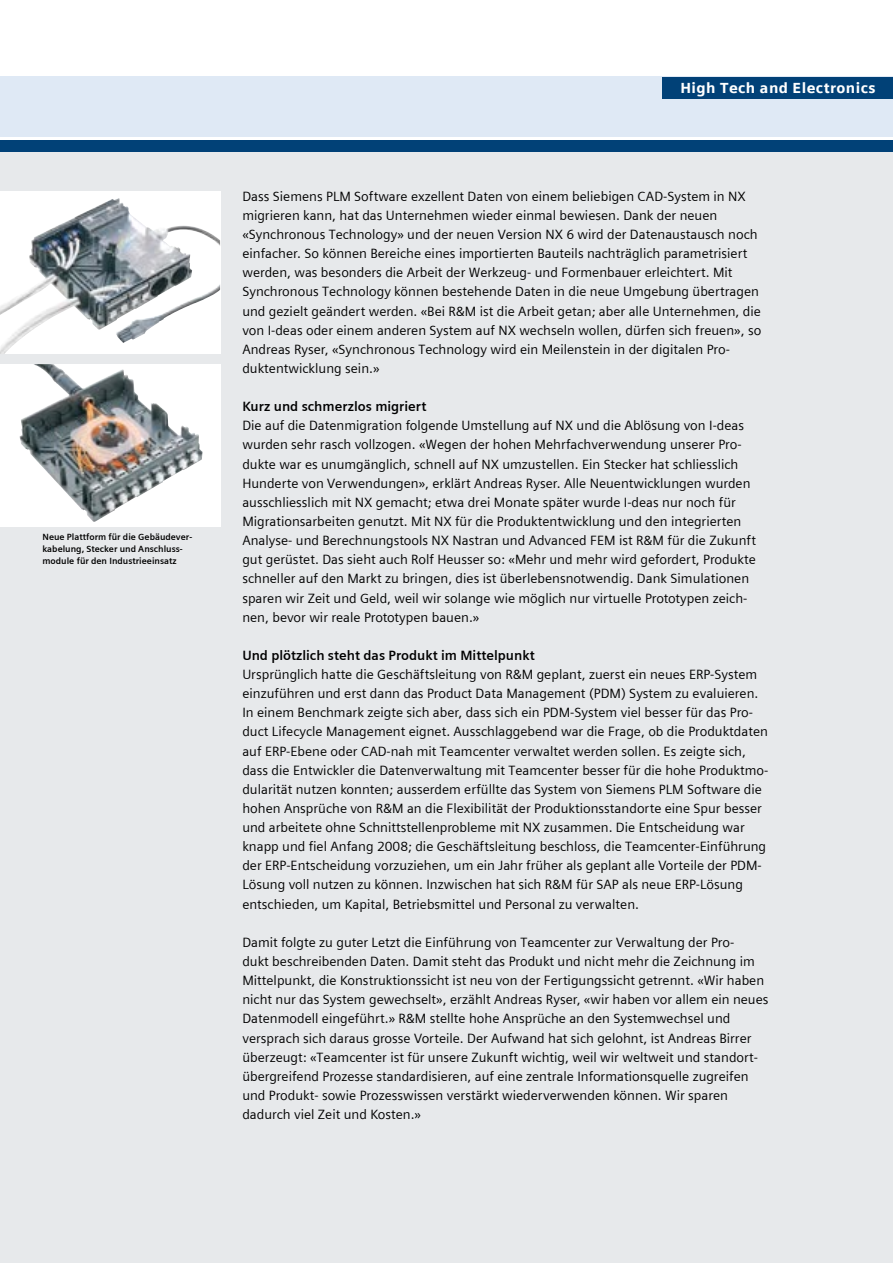
<style>
.page{position:relative;width:893px;height:1263px;background:#fff}
.page>*{position:absolute;margin:0;border:0;box-sizing:border-box;transform-origin:0 0}
.t1{font:900 14.7px "Siemens Sans";letter-spacing:.03em;color:#fff}
.t2{font:13.5px/19.2px "Siemens Sans";color:#000}
.t3{font:700 13.5px "Siemens Sans";color:#000}
.t4{font:700 9px/12px "Siemens Sans";color:#000}
</style>
<div class="page">
<div style="left:0;top:151px;width:893px;height:1112px;background:#e7e9eb"></div>
<div style="left:0;top:77px;width:893px;height:60px;background:#dfe9f5"></div>
<div style="left:0;top:140px;width:893px;height:12px;background:#014177"></div>
<div style="left:0;top:191px;width:220px;height:163px;background:#fff"></div>
<img style="left:0;top:198px;width:220px;height:156px">
<svg style="left:0;top:364px;width:220px;height:163px;background:#c6c6c6"></svg>
<img style="left:33px;top:364px;width:21px;height:17px">
<div style="left:663px;top:77px;width:230px;height:21px;background:#014177"></div>
<p class="t4" style="left:43px;top:531px;width:151px">Neue Plattform für die Gebäudever&shy;kabelung, Stecker und Anschluss&shy;module für den Industrieeinsatz</p>
<p class="t1" style="left:680px;top:79px;width:197px">High Tech and Electronics</p>
<p class="t2" style="left:242px;top:186px;width:520px">Dass Siemens PLM Software exzellent Daten von einem beliebigen CAD-System in NX migrieren kann, hat das Unternehmen wieder einmal bewiesen. Dank der neuen «Synchronous Technology» und der neuen Version NX 6 wird der Datenaustausch noch einfacher. So können Bereiche eines importierten Bauteils nachträglich parametrisiert werden, was besonders die Arbeit der Werkzeug- und Formenbauer erleichtert. Mit Synchronous Technology können bestehende Daten in die neue Umgebung übertragen und gezielt geändert werden. «Bei R&amp;M ist die Arbeit getan; aber alle Unternehmen, die von I-deas oder einem anderen System auf NX wechseln wollen, dürfen sich freuen», so Andreas Ryser, «Synchronous Technology wird ein Meilenstein in der digitalen Pro&shy;duktentwicklung sein.»</p>
<p class="t3" style="left:242px;top:399px;width:186px">Kurz und schmerzlos migriert</p>
<p class="t2" style="left:242px;top:416px;width:515px">Die auf die Datenmigration folgende Umstellung auf NX und die Ablösung von I-deas wurden sehr rasch vollzogen. «Wegen der hohen Mehrfachverwendung unserer Pro&shy;dukte war es unumgänglich, schnell auf NX umzustellen. Ein Stecker hat schliesslich Hunderte von Verwendungen», erklärt Andreas Ryser. Alle Neuentwicklungen wurden ausschliesslich mit NX gemacht; etwa drei Monate später wurde I-deas nur noch für Migrationsarbeiten genutzt. Mit NX für die Produktentwicklung und den integrierten Analyse- und Berechnungstools NX Nastran und Advanced FEM ist R&amp;M für die Zukunft gut gerüstet. Das sieht auch Rolf Heusser so: «Mehr und mehr wird gefordert, Produkte schneller auf den Markt zu bringen, dies ist überlebensnotwendig. Dank Simulationen sparen wir Zeit und Geld, weil wir solange wie möglich nur virtuelle Prototypen zeich&shy;nen, bevor wir reale Prototypen bauen.»</p>
<p class="t3" style="left:242px;top:647px;width:294px">Und plötzlich steht das Produkt im Mittelpunkt</p>
<p class="t2" style="left:242px;top:665px;width:527px">Ursprünglich hatte die Geschäftsleitung von R&amp;M geplant, zuerst ein neues ERP-System einzuführen und erst dann das Product Data Management (PDM) System zu evaluieren.<br>In einem Benchmark zeigte sich aber, dass sich ein PDM-System viel besser für das Pro&shy;duct Lifecycle Management eignet. Ausschlaggebend war die Frage, ob die Produktdaten auf ERP-Ebene oder CAD-nah mit Teamcenter verwaltet werden sollen. Es zeigte sich, dass die Entwickler die Datenverwaltung mit Teamcenter besser für die hohe Produktmo&shy;dularität nutzen konnten; ausserdem erfüllte das System von Siemens PLM Software die hohen Ansprüche von R&amp;M an die Flexibilität der Produktionsstandorte eine Spur besser und arbeitete ohne Schnittstellenprobleme mit NX zusammen. Die Entscheidung war knapp und fiel Anfang 2008; die Geschäftsleitung beschloss, die Teamcenter-Einführung der ERP-Entscheidung vorzuziehen, um ein Jahr früher als geplant alle Vorteile der PDM-Lösung voll nutzen zu können. Inzwischen hat sich R&amp;M für SAP als neue ERP-Lösung entschieden, um Kapital, Betriebsmittel und Personal zu verwalten.</p>
<p class="t2" style="left:242px;top:933px;width:528px">Damit folgte zu guter Letzt die Einführung von Teamcenter zur Verwaltung der Pro-<br>dukt beschreibenden Daten. Damit steht das Produkt und nicht mehr die Zeichnung im Mittelpunkt, die Konstruktionssicht ist neu von der Fertigungssicht getrennt. «Wir haben nicht nur das System gewechselt», erzählt Andreas Ryser, «wir haben vor allem ein neues Datenmodell eingeführt.» R&amp;M stellte hohe Ansprüche an den Systemwechsel und versprach sich daraus grosse Vorteile. Der Aufwand hat sich gelohnt, ist Andreas Birrer überzeugt: «Teamcenter ist für unsere Zukunft wichtig, weil wir weltweit und standort&shy;übergreifend Prozesse standardisieren, auf eine zentrale Informationsquelle zugreifen und Produkt- sowie Prozesswissen verstärkt wiederverwenden können. Wir sparen dadurch viel Zeit und Kosten.»</p>
</div>
